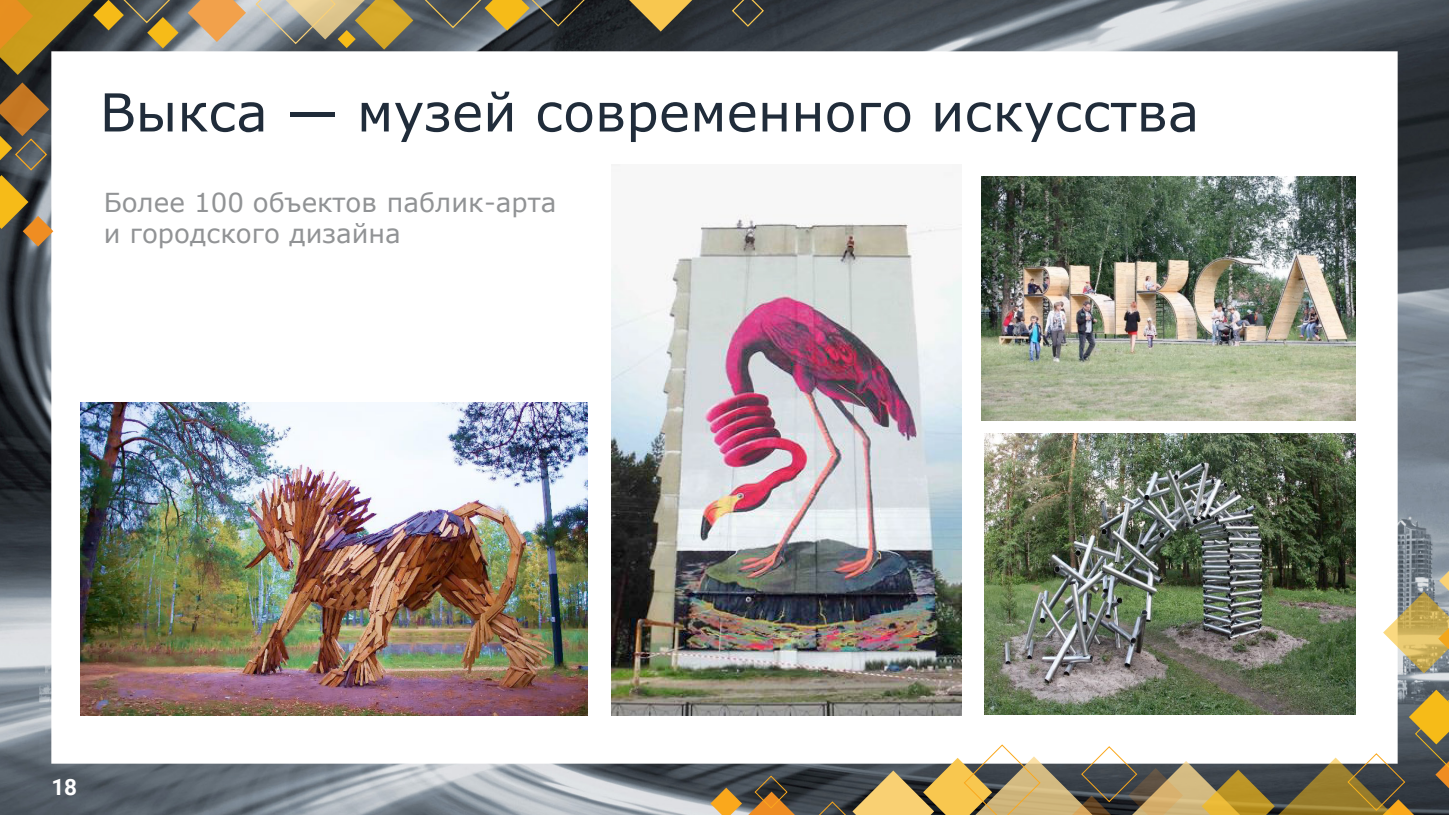
<style>
.page{position:relative;width:1449px;height:815px;background:#fff}
.page>*{position:absolute;margin:0;border:0;box-sizing:border-box;transform-origin:0 0}
.t1{font:52.38px "Verdana";color:#202c3a}
.t2{font:26.12px/31.4px "Verdana";color:#919395}
.t3{font:700 22.5px "Roboto";color:#fff}
</style>
<div class="page">
<img style="left:0;top:0;width:1448px;height:815px">
<svg style="left:731px;top:0;width:33px;height:28px"></svg>
<svg style="left:612px;top:0;width:97px;height:32px;background:#685c39"></svg>
<svg style="left:0;top:82px;width:53px;height:164px;background:#7d6845"></svg>
<svg style="left:0;top:0;width:586px;height:76px"></svg>
<svg style="left:1382px;top:565px;width:66px;height:108px"></svg>
<svg style="left:710px;top:689px;width:738px;height:126px"></svg>
<div style="left:69px;top:81px;width:1298px;height:652px;background:#fff"></div>
<img style="left:981px;top:176px;width:374px;height:244px">
<img style="left:611px;top:165px;width:350px;height:550px">
<img style="left:984px;top:434px;width:371px;height:280px">
<img style="left:80px;top:403px;width:508px;height:312px">
<h1 class="t1" style="left:100px;top:76px;width:1101px">Выкса — музей современного искусства</h1>
<p class="t2" style="left:104px;top:187px;width:454px">Более 100 объектов паблик-арта и городского дизайна</p>
<p class="t3" style="left:51px;top:771px;width:27px">18</p>
</div>
